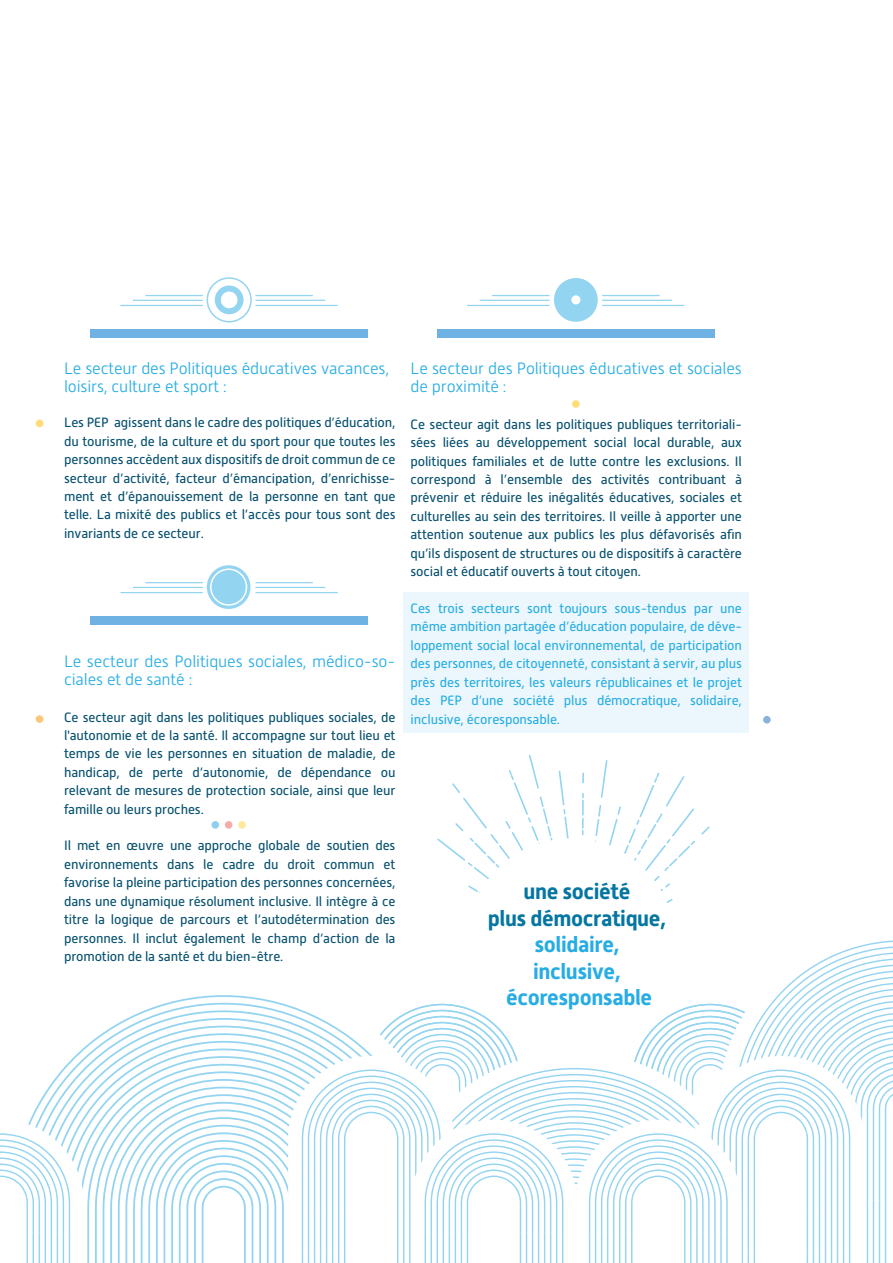
<style>
.page{position:relative;width:893px;height:1263px;background:#fff}
.page>*{position:absolute;margin:0;border:0;box-sizing:border-box;transform-origin:0 0}
.t1{font:700 22.05px/26.4px "Alwyn New";letter-spacing:-.02em;color:#27ade4;text-align:center}
.t2{font:700 22.05px/26.4px "Alwyn New";letter-spacing:-.02em;color:#0576a1;text-align:center}
.t3{font:300 16.5px/18.5px "Alwyn New";letter-spacing:-.01em;color:#27ade4}
.t4{font:13.5px/18.5px "Alwyn New";letter-spacing:-.01em;color:#06506e;text-align:justify}
.t5{font:13.5px/18.5px "Alwyn New";letter-spacing:-.01em;color:#27ade4;text-align:justify}
</style>
<div class="page">
<div style="left:403px;top:593px;width:346px;height:140px;background:#ecf7fd"></div>
<hr style="left:255px;top:582px;width:58px;height:1px;background:#93d4f1">
<hr style="left:255px;top:587px;width:70px;height:1px;background:#93d4f1">
<hr style="left:255px;top:592px;width:83px;height:1px;background:#93d4f1">
<hr style="left:145px;top:582px;width:58px;height:1px;background:#93d4f1">
<hr style="left:133px;top:587px;width:70px;height:1px;background:#93d4f1">
<hr style="left:121px;top:592px;width:82px;height:1px;background:#93d4f1">
<div style="left:91px;top:616px;width:277px;height:9px;background:#6eb2e3"></div>
<hr style="left:255px;top:295px;width:58px;height:1px;background:#93d4f1">
<hr style="left:255px;top:300px;width:70px;height:1px;background:#93d4f1">
<hr style="left:255px;top:305px;width:83px;height:1px;background:#93d4f1">
<hr style="left:145px;top:295px;width:58px;height:1px;background:#93d4f1">
<hr style="left:133px;top:300px;width:70px;height:1px;background:#93d4f1">
<hr style="left:121px;top:305px;width:82px;height:1px;background:#93d4f1">
<div style="left:91px;top:329px;width:277px;height:9px;background:#6eb2e3"></div>
<svg style="left:0;top:754px;width:893px;height:509px"></svg>
<hr style="left:69px;top:1233px;width:1px;height:30px;background:#93d4f1">
<hr style="left:63px;top:1233px;width:1px;height:30px;background:#93d4f1">
<hr style="left:57px;top:1233px;width:1px;height:30px;background:#93d4f1">
<hr style="left:51px;top:1233px;width:1px;height:30px;background:#93d4f1">
<hr style="left:45px;top:1233px;width:1px;height:30px;background:#93d4f1">
<hr style="left:39px;top:1233px;width:1px;height:30px;background:#93d4f1">
<hr style="left:33px;top:1233px;width:1px;height:30px;background:#93d4f1">
<hr style="left:27px;top:1233px;width:1px;height:30px;background:#93d4f1">
<svg style="left:454px;top:826px;width:234px;height:234px"></svg>
<div style="left:207px;top:277px;width:45px;height:45px;border:2px solid #93d4f1;border-radius:50%"></div>
<div style="left:215px;top:285px;width:29px;height:29px;border:6px solid #93d4f1;border-radius:11px"></div>
<div style="left:207px;top:565px;width:44px;height:44px;background:#93d4f1;border-radius:50%"></div>
<div style="left:210px;top:568px;width:37px;height:38px;border:2px solid #fff;border-radius:50%"></div>
<hr style="left:602px;top:295px;width:58px;height:1px;background:#93d4f1">
<hr style="left:602px;top:300px;width:70px;height:1px;background:#93d4f1">
<hr style="left:602px;top:305px;width:82px;height:1px;background:#93d4f1">
<hr style="left:492px;top:295px;width:58px;height:1px;background:#93d4f1">
<hr style="left:480px;top:300px;width:70px;height:1px;background:#93d4f1">
<hr style="left:467px;top:305px;width:83px;height:1px;background:#93d4f1">
<div style="left:437px;top:329px;width:277px;height:9px;background:#6eb2e3"></div>
<div style="left:554px;top:278px;width:44px;height:44px;background:#93d4f1;border-radius:50%"></div>
<div style="left:571px;top:295px;width:9px;height:9px;background:#fff;border-radius:50%"></div>
<div style="left:36px;top:715px;width:7px;height:8px;background:#fbc776;border-radius:50%"></div>
<div style="left:36px;top:420px;width:7px;height:7px;background:#ffdd74;border-radius:50%"></div>
<div style="left:572px;top:400px;width:8px;height:8px;background:#ffdd74;border-radius:50%"></div>
<div style="left:763px;top:716px;width:8px;height:7px;background:#89b3da;border-radius:50%"></div>
<div style="left:212px;top:821px;width:7px;height:8px;background:#8ecef0;border-radius:50%"></div>
<div style="left:225px;top:821px;width:7px;height:8px;background:#f6aaaa;border-radius:50%"></div>
<div style="left:238px;top:821px;width:8px;height:8px;background:#ffe79b;border-radius:50%"></div>
<p class="t3" style="left:64px;top:359px;width:327px">Le secteur des Politiques éducatives vacances, loisirs, culture et sport :</p>
<p class="t4" style="left:64px;top:413px;width:333px">Les PEP agissent dans le cadre des politiques d’éducation, du tourisme, de la culture et du sport pour que toutes les personnes accèdent aux dispositifs de droit commun de ce secteur d’activité, facteur d’émancipation, d’enrichisse&shy;ment et d’épanouissement de la personne en tant que telle. La mixité des publics et l’accès pour tous sont des invariants de ce secteur.</p>
<p class="t3" style="left:64px;top:652px;width:333px">Le secteur des Politiques sociales, médico-so&shy;ciales et de santé :</p>
<p class="t4" style="left:64px;top:708px;width:333px">Ce secteur agit dans les politiques publiques sociales, de l'autonomie et de la santé. Il accompagne sur tout lieu et temps de vie les personnes en situation de maladie, de handicap, de perte d’autonomie, de dépendance ou relevant de mesures de protection sociale, ainsi que leur famille ou leurs proches.</p>
<p class="t4" style="left:64px;top:836px;width:333px">Il met en œuvre une approche globale de soutien des environnements dans le cadre du droit commun et favorise la pleine participation des personnes concernées, dans une dynamique résolument inclusive. Il intègre à ce titre la logique de parcours et l’autodétermination des personnes. Il inclut également le champ d’action de la promotion de la santé et du bien-être.</p>
<p class="t3" style="left:410px;top:359px;width:333px">Le secteur des Politiques éducatives et sociales de proximité :</p>
<p class="t4" style="left:410px;top:415px;width:333px">Ce secteur agit dans les politiques publiques territoriali&shy;sées liées au développement social local durable, aux politiques familiales et de lutte contre les exclusions. Il correspond à l’ensemble des activités contribuant à prévenir et réduire les inégalités éducatives, sociales et culturelles au sein des territoires. Il veille à apporter une attention soutenue aux publics les plus défavorisés afin qu’ils disposent de structures ou de dispositifs à caractère social et éducatif ouverts à tout citoyen.</p>
<p class="t5" style="left:410px;top:599px;width:333px">Ces trois secteurs sont toujours sous-tendus par une même ambition partagée d’éducation populaire, de déve&shy;loppement social local environnemental, de participation des personnes, de citoyenneté, consistant à servir, au plus près des territoires, les valeurs républicaines et le projet des PEP d’une société plus démocratique, solidaire, inclusive, écoresponsable.</p>
<h1 class="t2" style="left:488px;top:878px;width:180px">une société<br>plus démocratique,</h1>
<h1 class="t1" style="left:506px;top:931px;width:148px">solidaire, inclusive, écoresponsable</h1>
</div>
